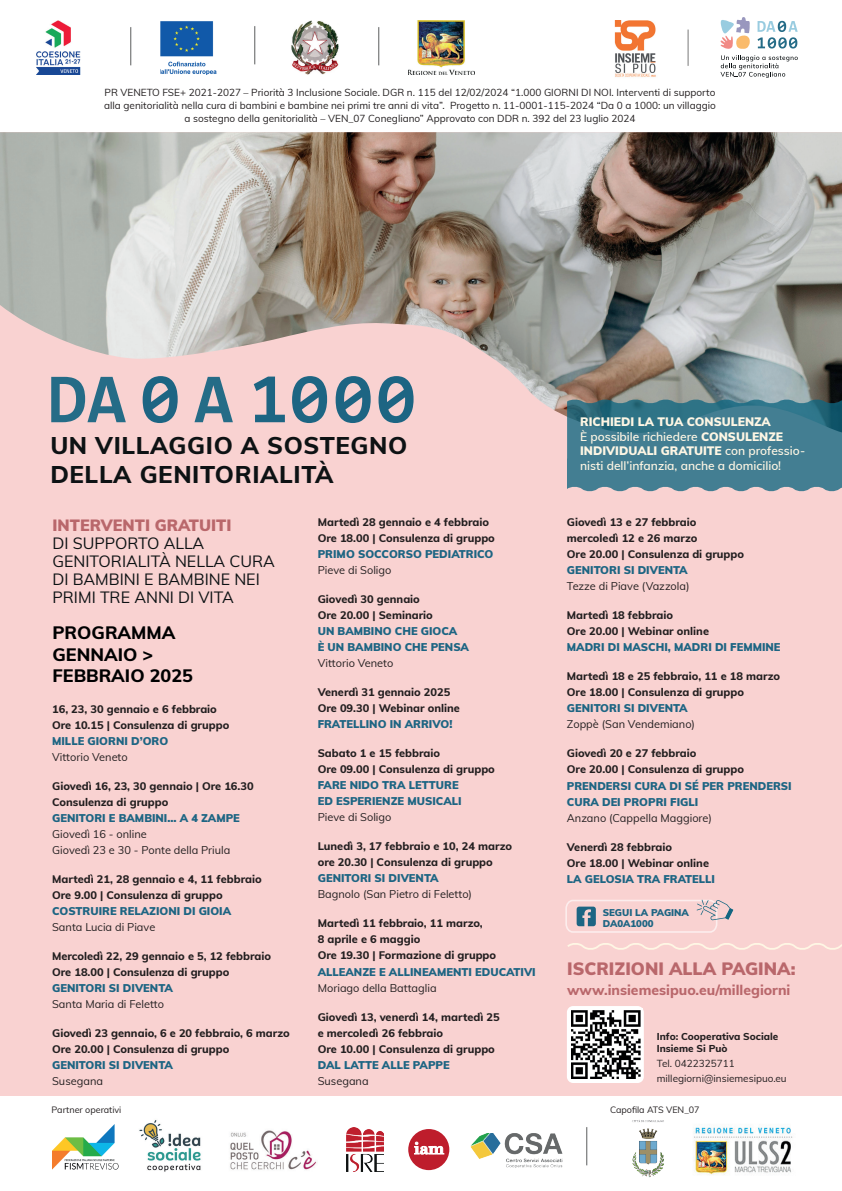
<style>
.page{position:relative;width:842px;height:1191px;background:#fff}
.page>*{position:absolute;margin:0;border:0;box-sizing:border-box;transform-origin:0 0}
.t1{font:800 24.2px/29px "Muli";letter-spacing:.025em;color:#0d1214}
.t2{font:800 18px/21.6px "Muli";color:#000001}
.t3{font:900 17.5px "Muli";color:#b9676b}
.t4{font:16px/18px "Muli";color:#0d1214}
.t5{font:900 16px "Muli";color:#b9676b}
.t6{font:800 14px "Muli";color:#b9676b}
.t7{font:600 12px/14.4px "Muli";color:#fef6e4}
.t8{font:800 11px/16px "Muli";color:#231f20}
.t9{font:900 11px/16px "Muli";color:#1d6583}
.t10{font:11px/16px "Muli";color:#231f20}
.t11{font:10px/13px "Muli";color:#231f20}
.t12{font:800 10px/12.1px "Muli";color:#231f20}
.t13{font:900 9.6px/11.2px "Muli";color:#1d6583}
.t14{font:9px "Muli";color:#231f20}
.s1{font-weight:900}
</style>
<div class="page">
<div style="left:0;top:132px;width:842px;height:964px;background:#f9d2d1"></div>
<img style="left:52px;top:1124px;width:67px;height:46px">
<img style="left:139px;top:1120px;width:62px;height:52px">
<img style="left:230px;top:1130px;width:87px;height:40px">
<img style="left:346px;top:1127px;width:37px;height:44px">
<div style="left:408px;top:1129px;width:41px;height:41px;background:#be1d2c;border-radius:50%"></div>
<svg style="left:414px;top:1142px;width:30px;height:12px"></svg>
<img style="left:470px;top:1133px;width:93px;height:35px">
<img style="left:632px;top:1120px;width:32px;height:58px">
<img style="left:694px;top:1127px;width:99px;height:48px">
<img style="left:0;top:132px;width:842px;height:291px">
<div style="left:567px;top:1006px;width:77px;height:77px;background:#fff;border-radius:6px"></div>
<svg style="left:565px;top:899px;width:168px;height:34px"></svg>
<svg style="left:567px;top:943px;width:275px;height:7px"></svg>
<svg style="left:567px;top:399px;width:275px;height:93px;background:#457d90"></svg>
<img style="left:571px;top:1010px;width:70px;height:69px">
<img style="left:36px;top:20px;width:45px;height:55px">
<img style="left:160px;top:21px;width:57px;height:54px">
<img style="left:291px;top:20px;width:48px;height:55px">
<img style="left:409px;top:20px;width:65px;height:55px">
<img style="left:130px;top:27px;width:2px;height:39px">
<img style="left:254px;top:26px;width:2px;height:39px">
<img style="left:378px;top:27px;width:2px;height:39px">
<img style="left:614px;top:20px;width:42px;height:57px">
<svg style="left:720px;top:55px;width:78px;height:23px"></svg>
<svg style="left:720px;top:17px;width:30px;height:32px"></svg>
<svg style="left:757px;top:21px;width:41px;height:28px"></svg>
<img style="left:687px;top:29px;width:2px;height:37px">
<img style="left:586px;top:1127px;width:2px;height:39px">
<svg style="left:51px;top:377px;width:75px;height:45px"></svg>
<svg style="left:143px;top:376px;width:35px;height:47px"></svg>
<svg style="left:194px;top:377px;width:39px;height:45px"></svg>
<svg style="left:254px;top:376px;width:31px;height:46px"></svg>
<svg style="left:292px;top:376px;width:35px;height:47px"></svg>
<svg style="left:336px;top:376px;width:35px;height:47px"></svg>
<svg style="left:378px;top:376px;width:36px;height:47px"></svg>
<p class="t11" style="left:104px;top:86px;width:613px;text-align:center">PR VENETO FSE+ 2021-2027 – Priorità 3 Inclusione Sociale. DGR n. 115 del 12/02/2024 “1.000 GIORNI DI NOI. Interventi di supporto alla genitorialità nella cura di bambini e bambine nei primi tre anni di vita”. Progetto n. 11-0001-115-2024 “Da 0 a 1000: un villaggio a sostegno della genitorialità – VEN_07 Conegliano” Approvato con DDR n. 392 del 23 luglio 2024</p>
<h1 class="t1" style="left:50px;top:429px;width:358px">UN VILLAGGIO A SOSTEGNO<br>DELLA GENITORIALITÀ</h1>
<h3 class="t5" style="left:52px;top:514px;width:180px">INTERVENTI GRATUITI</h3>
<h3 class="t4" style="left:52px;top:534px;width:224px">DI SUPPORTO ALLA<br>GENITORIALITÀ NELLA CURA<br>DI BAMBINI E BAMBINE NEI<br>PRIMI TRE ANNI DI VITA</h3>
<h2 class="t2" style="left:52px;top:621px;width:142px">PROGRAMMA<br>GENNAIO &gt;<br>FEBBRAIO 2025</h2>
<p class="t8" style="left:52px;top:700px;width:179px">16, 23, 30 gennaio e 6 febbraio<br>Ore 10.15 | Consulenza di gruppo</p>
<p class="t9" style="left:52px;top:732px;width:118px">MILLE GIORNI D’ORO</p>
<p class="t10" style="left:52px;top:748px;width:77px">Vittorio Veneto</p>
<p class="t8" style="left:52px;top:777px;width:203px">Giovedì 16, 23, 30 gennaio | Ore 16.30<br>Consulenza di gruppo</p>
<p class="t9" style="left:52px;top:809px;width:189px">GENITORI E BAMBINI… A 4 ZAMPE</p>
<p class="t10" style="left:52px;top:825px;width:180px">Giovedì 16 - online<br>Giovedì 23 e 30 - Ponte della Priula</p>
<p class="t8" style="left:52px;top:870px;width:211px">Martedì 21, 28 gennaio e 4, 11 febbraio<br>Ore 9.00 | Consulenza di gruppo</p>
<p class="t9" style="left:52px;top:902px;width:181px">COSTRUIRE RELAZIONI DI GIOIA</p>
<p class="t10" style="left:52px;top:918px;width:105px">Santa Lucia di Piave</p>
<p class="t8" style="left:52px;top:947px;width:220px">Mercoledì 22, 29 gennaio e 5, 12 febbraio<br>Ore 18.00 | Consulenza di gruppo</p>
<p class="t9" style="left:52px;top:979px;width:122px">GENITORI SI DIVENTA</p>
<p class="t10" style="left:52px;top:995px;width:113px">Santa Maria di Feletto</p>
<p class="t8" style="left:52px;top:1024px;width:239px">Giovedì 23 gennaio, 6 e 20 febbraio, 6 marzo<br>Ore 20.00 | Consulenza di gruppo</p>
<p class="t9" style="left:52px;top:1056px;width:122px">GENITORI SI DIVENTA</p>
<p class="t10" style="left:52px;top:1072px;width:52px">Susegana</p>
<p class="t14" style="left:52px;top:1103px;width:71px">Partner operativi</p>
<p class="t8" style="left:318px;top:514px;width:179px">Martedì 28 gennaio e 4 febbraio<br>Ore 18.00 | Consulenza di gruppo</p>
<p class="t9" style="left:318px;top:546px;width:177px">PRIMO SOCCORSO PEDIATRICO</p>
<p class="t10" style="left:318px;top:562px;width:75px">Pieve di Soligo</p>
<p class="t8" style="left:318px;top:591px;width:117px">Giovedì 30 gennaio<br>Ore 20.00 | Seminario</p>
<p class="t9" style="left:318px;top:623px;width:153px">UN BAMBINO CHE GIOCA<br>È UN BAMBINO CHE PENSA</p>
<p class="t10" style="left:318px;top:655px;width:77px">Vittorio Veneto</p>
<p class="t8" style="left:318px;top:684px;width:144px">Venerdì 31 gennaio 2025<br>Ore 09.30 | Webinar online</p>
<p class="t9" style="left:318px;top:716px;width:136px">FRATELLINO IN ARRIVO!</p>
<p class="t8" style="left:318px;top:745px;width:179px">Sabato 1 e 15 febbraio<br>Ore 09.00 | Consulenza di gruppo</p>
<p class="t9" style="left:318px;top:777px;width:145px">FARE NIDO TRA LETTURE<br>ED ESPERIENZE MUSICALI</p>
<p class="t10" style="left:318px;top:809px;width:75px">Pieve di Soligo</p>
<p class="t8" style="left:318px;top:838px;width:196px">Lunedì 3, 17 febbraio e 10, 24 marzo ore 20.30 | Consulenza di gruppo</p>
<p class="t9" style="left:318px;top:870px;width:122px">GENITORI SI DIVENTA</p>
<p class="t10" style="left:318px;top:886px;width:156px">Bagnolo (San Pietro di Feletto)</p>
<p class="t8" style="left:318px;top:915px;width:180px">Martedì 11 febbraio, 11 marzo,<br>8 aprile e 6 maggio<br>Ore 19.30 | Formazione di gruppo</p>
<p class="t9" style="left:318px;top:963px;width:220px">ALLEANZE E ALLINEAMENTI EDUCATIVI</p>
<p class="t10" style="left:318px;top:979px;width:120px">Moriago della Battaglia</p>
<p class="t8" style="left:318px;top:1008px;width:183px">Giovedì 13, venerdì 14, martedì 25 e mercoledì 26 febbraio<br>Ore 10.00 | Consulenza di gruppo</p>
<p class="t9" style="left:318px;top:1056px;width:134px">DAL LATTE ALLE PAPPE</p>
<p class="t10" style="left:318px;top:1072px;width:52px">Susegana</p>
<p class="t7" style="left:580px;top:414px;width:227px"><span class="s1">RICHIEDI LA TUA CONSULENZA<br></span>È possibile richiedere <span class="s1">CONSULENZE INDIVIDUALI GRATUITE</span> con professio&shy;nisti dell’infanzia, anche a domicilio!</p>
<p class="t8" style="left:567px;top:514px;width:179px">Giovedì 13 e 27 febbraio mercoledì 12 e 26 marzo<br>Ore 20.00 | Consulenza di gruppo</p>
<p class="t9" style="left:567px;top:562px;width:122px">GENITORI SI DIVENTA</p>
<p class="t10" style="left:567px;top:578px;width:124px">Tezze di Piave (Vazzola)</p>
<p class="t8" style="left:567px;top:607px;width:144px">Martedì 18 febbraio<br>Ore 20.00 | Webinar online</p>
<p class="t9" style="left:567px;top:639px;width:215px">MADRI DI MASCHI, MADRI DI FEMMINE</p>
<p class="t8" style="left:567px;top:668px;width:215px">Martedì 18 e 25 febbraio, 11 e 18 marzo<br>Ore 18.00 | Consulenza di gruppo</p>
<p class="t9" style="left:567px;top:700px;width:122px">GENITORI SI DIVENTA</p>
<p class="t10" style="left:567px;top:716px;width:130px">Zoppè (San Vendemiano)</p>
<p class="t8" style="left:567px;top:745px;width:179px">Giovedì 20 e 27 febbraio<br>Ore 20.00 | Consulenza di gruppo</p>
<p class="t9" style="left:567px;top:777px;width:226px">PRENDERSI CURA DI SÉ PER PRENDERSI<br>CURA DEI PROPRI FIGLI</p>
<p class="t10" style="left:567px;top:809px;width:146px">Anzano (Cappella Maggiore)</p>
<p class="t8" style="left:567px;top:838px;width:144px">Venerdì 28 febbraio<br>Ore 18.00 | Webinar online</p>
<p class="t9" style="left:567px;top:870px;width:150px">LA GELOSIA TRA FRATELLI</p>
<p class="t13" style="left:603px;top:906px;width:88px">SEGUI LA PAGINA<br>DA0A1000</p>
<h3 class="t3" style="left:567px;top:955px;width:230px">ISCRIZIONI ALLA PAGINA:</h3>
<p class="t6" style="left:567px;top:980px;width:225px">www.insiemesipuo.eu/millegiorni</p>
<p class="t12" style="left:657px;top:1029px;width:123px">Info: Cooperativa Sociale<br>Insieme Si Può</p>
<p class="t11" style="left:657px;top:1055px;width:131px;line-height:14.8px">Tel. 0422325711 millegiorni@insiemesipuo.eu</p>
<p class="t14" style="left:610px;top:1103px;width:91px">Capofila ATS VEN_07</p>
</div>
